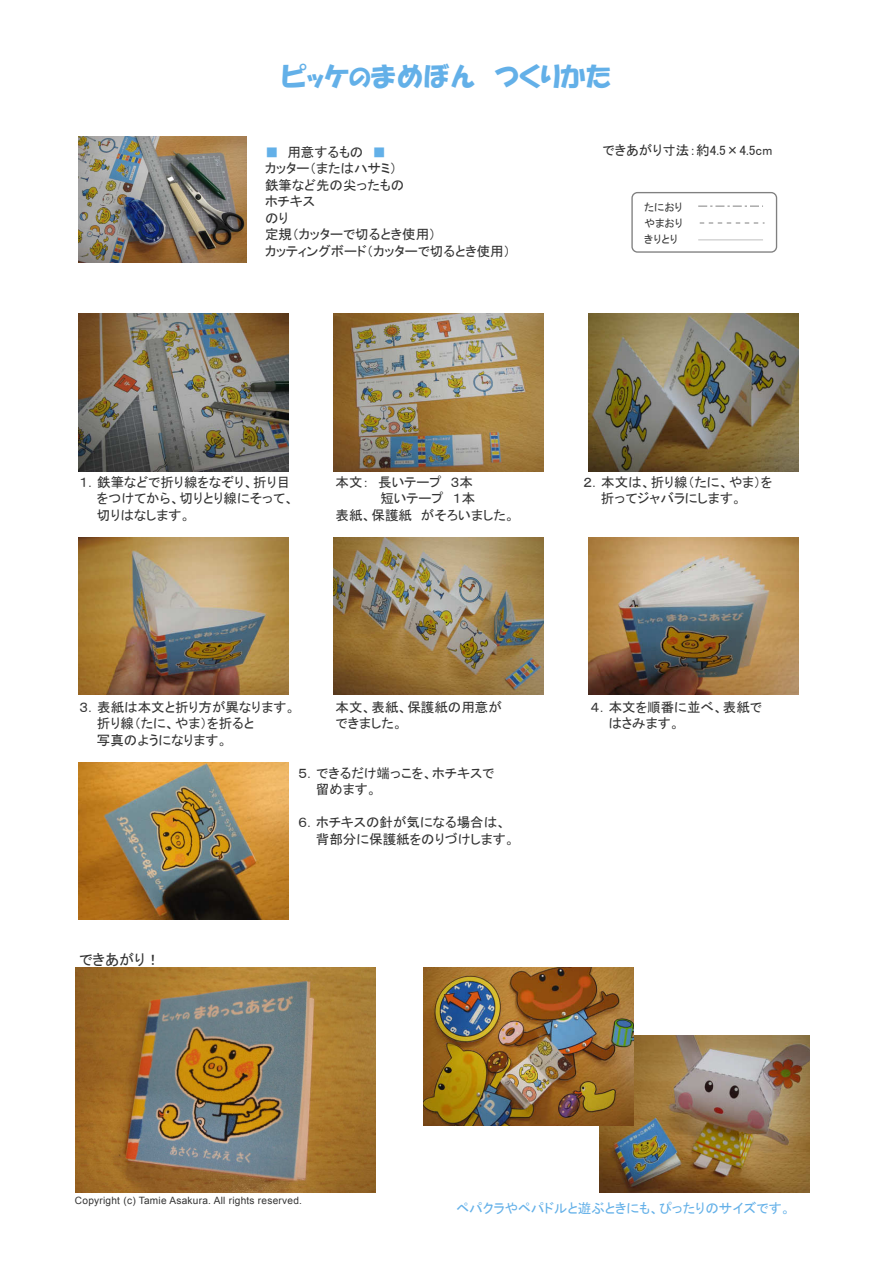
<style>
.page{position:relative;width:893px;height:1263px;background:#fff}
.page>*{position:absolute;margin:0;border:0;box-sizing:border-box;transform-origin:0 0}
.t1{font:27px "HGP Soei Kakupoptai";color:#63b0e8}
.t2{font:15px "MS P Gothic";color:#333}
.t3{font:13.5px/16.5px "MS P Gothic";color:#333}
.t4{font:13.5px "MS P Gothic";color:#63b0e8}
.t5{font:10.8px/16.2px "MS P Gothic";color:#333;text-align:justify}
.t6{font:10.05px "Arial";letter-spacing:.025em;color:#333}
.s1{font-size:24px}
.s2{color:#63b0e8}
</style>
<div class="page">
<img style="left:75px;top:967px;width:300px;height:225px">
<img style="left:599px;top:1035px;width:210px;height:158px">
<img style="left:423px;top:968px;width:210px;height:157px">
<img style="left:78px;top:762px;width:210px;height:157px">
<img style="left:588px;top:537px;width:210px;height:157px">
<img style="left:78px;top:537px;width:210px;height:157px">
<img style="left:588px;top:314px;width:210px;height:157px">
<img style="left:333px;top:314px;width:210px;height:157px">
<img style="left:78px;top:314px;width:210px;height:157px">
<img style="left:78px;top:137px;width:168px;height:126px">
<img style="left:333px;top:537px;width:210px;height:157px">
<div style="left:631px;top:192px;width:146px;height:61px;background:#fff;border:1px solid #808080;border-radius:5px"></div>
<svg style="left:698px;top:206px;width:65px;height:1px"></svg>
<svg style="left:700px;top:223px;width:64px;height:1px"></svg>
<hr style="left:698px;top:239px;width:65px;height:1px;background:#bfbfbf">
<h1 class="t1" style="left:282px;top:63px;width:331px">ピッケ<span class="s1">の</span>まめぼん つくりかた</h1>
<p class="t3" style="left:265px;top:144px;width:247px"><span class="s2">■</span> 用意するもの <span class="s2">■<br></span>カッター（またはハサミ）<br>鉄筆など先の尖ったもの<br>ホチキス<br>のり<br>定規（カッターで切るとき使用）<br>カッティングボード（カッターで切るとき使用）</p>
<p class="t3" style="left:602px;top:142px;width:171px">できあがり寸法：約4.5×4.5cm</p>
<p class="t5" style="left:644px;top:199px;width:40px">たにおりやまおりきりとり</p>
<p class="t3" style="left:97px;top:473px;width:199px;text-indent:-18px">１．鉄筆などで折り線をなぞり、折り目をつけてから、切りとり線にそって、切りはなします。</p>
<p class="t3" style="left:335px;top:473px;width:139px">本文： 長いテープ ３本</p>
<p class="t3" style="left:380px;top:490px;width:96px">短いテープ １本</p>
<p class="t3" style="left:335px;top:506px;width:181px">表紙、保護紙 がそろいました。</p>
<p class="t3" style="left:601px;top:473px;width:173px;text-indent:-18px">２．本文は、折り線（たに、やま）を折ってジャバラにします。</p>
<p class="t3" style="left:97px;top:698px;width:200px;text-indent:-18px">３．表紙は本文と折り方が異なります。折り線（たに、やま）を折ると<br>写真のようになります。</p>
<p class="t3" style="left:335px;top:698px;width:168px">本文、表紙、保護紙の用意ができました。</p>
<p class="t3" style="left:608px;top:698px;width:155px;text-indent:-18px">４．本文を順番に並べ、表紙ではさみます。</p>
<p class="t2" style="left:79px;top:952px;width:83px">できあがり！</p>
<p class="t3" style="left:316px;top:764px;width:180px;text-indent:-18px">５．できるだけ端っこを、ホチキスで留めます。</p>
<p class="t3" style="left:316px;top:814px;width:200px;text-indent:-18px">６．ホチキスの針が気になる場合は、背部分に保護紙をのりづけします。</p>
<p class="t6" style="left:75px;top:1193px;width:229px">Copyright (c) Tamie Asakura. All rights reserved.</p>
<p class="t4" style="left:456px;top:1201px;width:336px">ペパクラやペパドルと遊ぶときにも、ぴったりのサイズです。</p>
</div>
